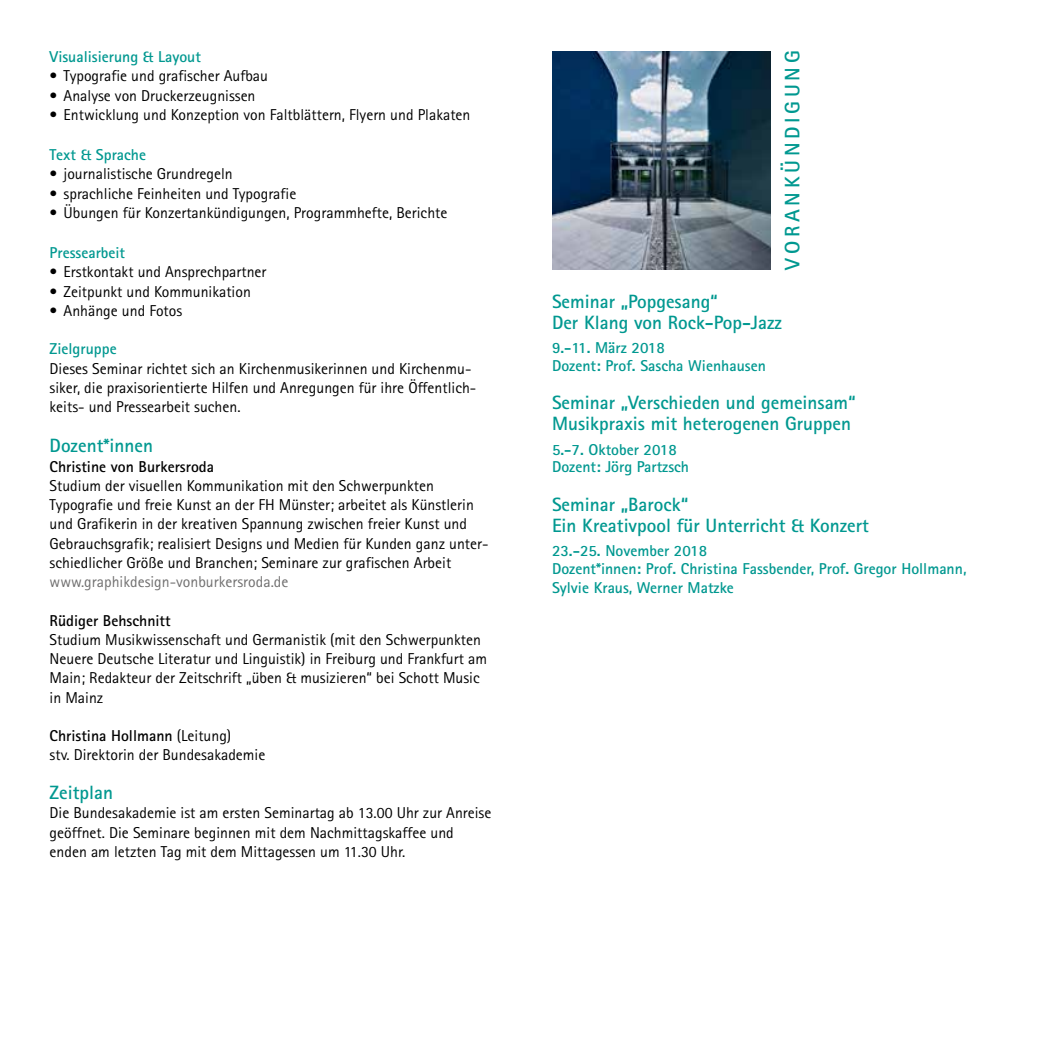
<style>
.page{position:relative;width:1042px;height:1042px;background:#fff}
.page>*{position:absolute;margin:0;border:0;box-sizing:border-box;transform-origin:0 0}
.t1{font:700 21px "Rotis Sans Serif";letter-spacing:.175em;color:#009890}
.t2{font:700 19.25px/21px "Rotis Sans Serif";color:#009890}
.t3{font:15.75px/19.2px "Rotis Sans Serif";color:#000}
.t4{font:700 15.75px/17.5px "Rotis Sans Serif";color:#009890}
.t5{font:700 15.75px "Rotis Sans Serif";color:#000}
.t6{font:15.75px "Rotis Sans Serif";color:#706f6f}
.s1{font-weight:700}
</style>
<div class="page">
<img style="left:552px;top:51px;width:218px;height:218px">
<p class="t4" style="left:50px;top:48px;width:153px">Visualisierung &amp; Layout</p>
<p class="t3" style="left:50px;top:66px;width:220px">• Typografie und grafischer Aufbau</p>
<p class="t3" style="left:50px;top:85px;width:207px">• Analyse von Druckerzeugnissen</p>
<p class="t3" style="left:50px;top:105px;width:422px">• Entwicklung und Konzeption von Faltblättern, Flyern und Plakaten</p>
<p class="t4" style="left:50px;top:146px;width:98px">Text &amp; Sprache</p>
<p class="t3" style="left:50px;top:164px;width:185px">• journalistische Grundregeln</p>
<p class="t3" style="left:50px;top:183px;width:248px">• sprachliche Feinheiten und Typografie</p>
<p class="t3" style="left:50px;top:203px;width:399px">• Übungen für Konzertankündigungen, Programmhefte, Berichte</p>
<p class="t4" style="left:50px;top:244px;width:77px">Pressearbeit</p>
<p class="t3" style="left:50px;top:262px;width:218px">• Erstkontakt und Ansprechpartner</p>
<p class="t3" style="left:50px;top:281px;width:203px">• Zeitpunkt und Kommunikation</p>
<p class="t3" style="left:50px;top:301px;width:134px">• Anhänge und Fotos</p>
<p class="t4" style="left:50px;top:340px;width:69px">Zielgruppe</p>
<p class="t3" style="left:50px;top:358px;width:428px">Dieses Seminar richtet sich an Kirchenmusikerinnen und Kirchenmu&shy;siker, die praxisorientierte Hilfen und Anregungen für ihre Öffentlich&shy;keits- und Pressearbeit suchen.</p>
<p class="t2" style="left:50px;top:435px;width:105px">Dozent*innen</p>
<p class="t5" style="left:50px;top:456px;width:166px">Christine von Burkersroda</p>
<p class="t3" style="left:50px;top:476px;width:440px">Studium der visuellen Kommunikation mit den Schwerpunkten Typografie und freie Kunst an der FH Münster; arbeitet als Künstlerin und Grafikerin in der kreativen Spannung zwischen freier Kunst und Gebrauchsgrafik; realisiert Designs und Medien für Kunden ganz unter&shy;schiedlicher Größe und Branchen; Seminare zur grafischen Arbeit</p>
<p class="t6" style="left:50px;top:572px;width:240px">www.graphikdesign-vonburkersroda.de</p>
<p class="t5" style="left:50px;top:610px;width:123px">Rüdiger Behschnitt</p>
<p class="t3" style="left:50px;top:630px;width:439px">Studium Musikwissenschaft und Germanistik (mit den Schwerpunkten Neuere Deutsche Literatur und Linguistik) in Freiburg und Frankfurt am Main; Redakteur der Zeitschrift „üben &amp; musizieren“ bei Schott Music in Mainz</p>
<p class="t3" style="left:50px;top:726px;width:217px"><span class="s1">Christina Hollmann</span> (Leitung)<br>stv. Direktorin der Bundesakademie</p>
<p class="t2" style="left:50px;top:781px;width:65px">Zeitplan</p>
<p class="t3" style="left:50px;top:803px;width:443px">Die Bundesakademie ist am ersten Seminartag ab 13.00 Uhr zur Anreise geöffnet. Die Seminare beginnen mit dem Nachmittagskaffee und enden am letzten Tag mit dem Mittagessen um 11.30 Uhr.</p>
<h1 class="t1" style="left:779px;top:269px;width:221px;rotate:-90deg">VORANKÜNDIGUNG</h1>
<p class="t2" style="left:552px;top:290px;width:231px">Seminar „Popgesang“<br>Der Klang von Rock-Pop-Jazz</p>
<p class="t4" style="left:552px;top:339px;width:215px">9.-11. März 2018<br>Dozent: Prof. Sascha Wienhausen</p>
<p class="t2" style="left:552px;top:392px;width:305px">Seminar „Verschieden und gemeinsam“<br>Musikpraxis mit heterogenen Gruppen</p>
<p class="t4" style="left:552px;top:440px;width:139px">5.-7. Oktober 2018<br>Dozent: Jörg Partzsch</p>
<p class="t2" style="left:552px;top:493px;width:318px">Seminar „Barock“<br>Ein Kreativpool für Unterricht &amp; Konzert</p>
<p class="t4" style="left:552px;top:542px;width:416px">23.-25. November 2018<br>Dozent*innen: Prof. Christina Fassbender, Prof. Gregor Hollmann,</p>
<p class="t4" style="left:552px;top:578px;width:183px">Sylvie Kraus, Werner Matzke</p>
</div>
